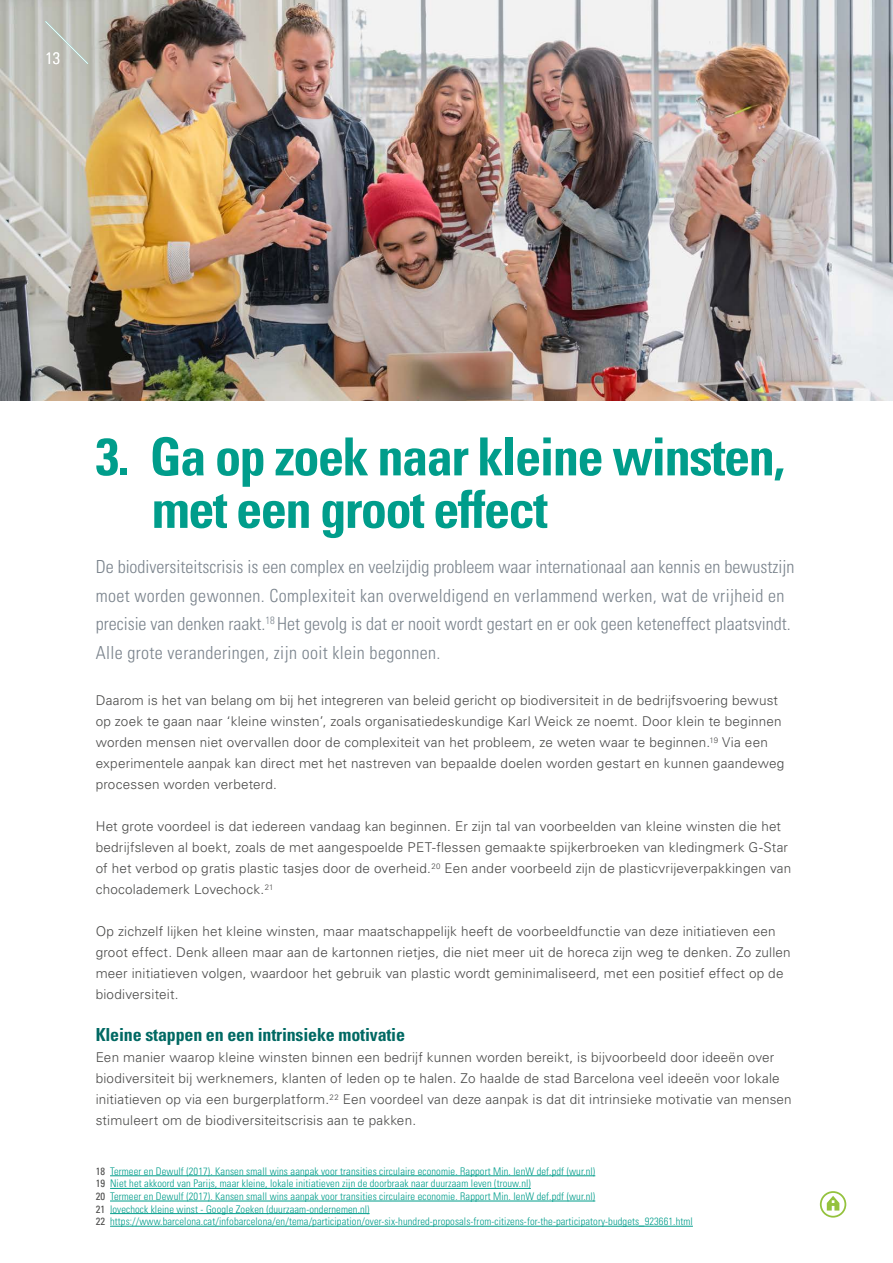
<style>
.page{position:relative;width:893px;height:1263px;background:#fff}
.page>*{position:absolute;margin:0;border:0;box-sizing:border-box;transform-origin:0 0}
.t1{font:700 condensed 52.5px/52.5px "Univers LT Std";letter-spacing:-.03em;color:#009d8b}
.t2{font:300 condensed 18px/28.5px "Univers LT Std";color:#7a838c}
.t3{font:700 condensed 18px "Univers LT Std";letter-spacing:-.01em;color:#006963}
.t4{font:300 condensed 16.5px "Univers LT Std";color:#fff}
.t5{font:300 13.5px/21px "Univers LT Std";letter-spacing:.015em;color:#4a4a49}
.t6{font:300 condensed 10.5px/12.6px "Univers LT Std";letter-spacing:.01em;color:#009d8b}
.s1{font-weight:400;color:#4a4a49}
</style>
<div class="page">
<img style="left:0;top:0;width:893px;height:401px">
<svg style="left:44px;top:20px;width:45px;height:45px;background:#bec1b8"></svg>
<svg style="left:827px;top:1196px;width:12px;height:14px"></svg>
<div style="left:820px;top:1191px;width:26px;height:26px;border:2px solid #94c23d;border-radius:50%"></div>
<hr style="left:110px;top:1175px;width:485px;height:1px;background:#009d8b">
<hr style="left:110px;top:1188px;width:421px;height:1px;background:#009d8b">
<hr style="left:110px;top:1201px;width:485px;height:1px;background:#009d8b">
<hr style="left:110px;top:1213px;width:260px;height:1px;background:#009d8b">
<hr style="left:110px;top:1226px;width:583px;height:1px;background:#009d8b">
<p class="t4" style="left:45px;top:48px;width:16px">13</p>
<h1 class="t1" style="left:152px;top:430px;width:634px;text-indent:-56px">3. Ga op zoek naar kleine winsten, met een groot effect</h1>
<p class="t2" style="left:96px;top:553px;width:700px">De biodiversiteitscrisis is een complex en veelzijdig probleem waar internationaal aan kennis en bewustzijn moet worden gewonnen. Complexiteit kan overweldigend en verlammend werken, wat de vrijheid en precisie van denken raakt.<sup>18</sup> Het gevolg is dat er nooit wordt gestart en er ook geen keteneffect plaatsvindt.<br>Alle grote veranderingen, zijn ooit klein begonnen.</p>
<p class="t5" style="left:96px;top:690px;width:690px">Daarom is het van belang om bij het integreren van beleid gericht op biodiversiteit in de bedrijfsvoering bewust op zoek te gaan naar ‘kleine winsten’, zoals organisatiedeskundige Karl Weick ze noemt. Door klein te beginnen worden mensen niet overvallen door de complexiteit van het probleem, ze weten waar te beginnen.<sup>19</sup> Via een experimentele aanpak kan direct met het nastreven van bepaalde doelen worden gestart en kunnen gaandeweg processen worden verbeterd.</p>
<p class="t5" style="left:96px;top:816px;width:697px">Het grote voordeel is dat iedereen vandaag kan beginnen. Er zijn tal van voorbeelden van kleine winsten die het bedrijfsleven al boekt, zoals de met aangespoelde PET-flessen gemaakte spijkerbroeken van kledingmerk G-Star of het verbod op gratis plastic tasjes door de overheid.<sup>20</sup> Een ander voorbeeld zijn de plasticvrijeverpakkingen van chocolademerk Lovechock.<sup>21</sup></p>
<p class="t5" style="left:96px;top:921px;width:697px">Op zichzelf lijken het kleine winsten, maar maatschappelijk heeft de voorbeeldfunctie van deze initiatieven een groot effect. Denk alleen maar aan de kartonnen rietjes, die niet meer uit de horeca zijn weg te denken. Zo zullen meer initiatieven volgen, waardoor het gebruik van plastic wordt geminimaliseerd, met een positief effect op de biodiversiteit.</p>
<h2 class="t3" style="left:96px;top:1024px;width:311px">Kleine stappen en een intrinsieke motivatie</h2>
<p class="t5" style="left:96px;top:1047px;width:698px">Een manier waarop kleine winsten binnen een bedrijf kunnen worden bereikt, is bijvoorbeeld door ideeën over biodiversiteit bij werknemers, klanten of leden op te halen. Zo haalde de stad Barcelona veel ideeën voor lokale initiatieven op via een burgerplatform.<sup>22</sup> Een voordeel van deze aanpak is dat dit intrinsieke motivatie van mensen stimuleert om de biodiversiteitscrisis aan te pakken.</p>
<p class="t6" style="left:96px;top:1165px;width:599px"><span class="s1">18</span> Termeer en Dewulf (2017). Kansen small wins aanpak voor transities circulaire economie. Rapport Min. IenW def.pdf (wur.nl)<br><span class="s1">19</span> Niet het akkoord van Parijs, maar kleine, lokale initiatieven zijn de doorbraak naar duurzaam leven (trouw.nl)<br><span class="s1">20</span> Termeer en Dewulf (2017). Kansen small wins aanpak voor transities circulaire economie. Rapport Min. IenW def.pdf (wur.nl)<br><span class="s1">21</span> lovechock kleine winst - Google Zoeken (duurzaam-ondernemen.nl)<br><span class="s1">22</span> https://www.barcelona.cat/infobarcelona/en/tema/participation/over-six-hundred-proposals-from-citizens-for-the-participatory-budgets_923661.html</p>
</div>
